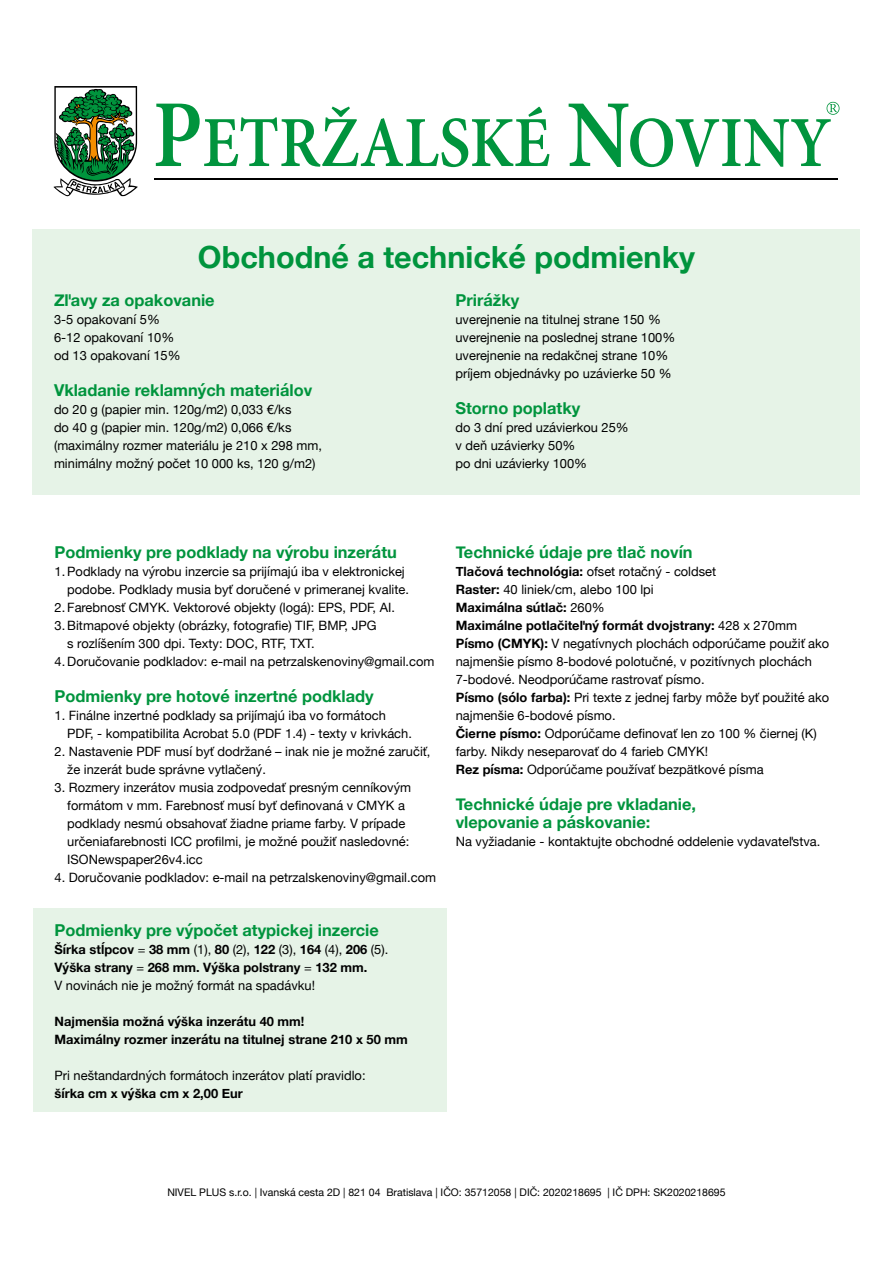
<style>
.page{position:relative;width:893px;height:1263px;background:#fff}
.page>*{position:absolute;margin:0;border:0;box-sizing:border-box;transform-origin:0 0}
.t1{font:700 30.6px "Helvetica Neue";color:#00943d}
.t2{font:700 16.35px/18px "Helvetica Neue";color:#00943d}
.t3{font:12.9px/18px "Helvetica Neue";color:#000}
.t4{font:700 12.9px/18px "Helvetica Neue";color:#000}
.t5{font:10.5px "Helvetica Neue";color:#000}
.s1{font-weight:400}
.s2{font-weight:700}
</style>
<div class="page">
<svg style="left:156px;top:104px;width:393px;height:63px"></svg>
<svg style="left:53px;top:86px;width:85px;height:111px"></svg>
<hr style="left:155px;top:178px;width:683px;height:2px;background:#000">
<svg style="left:569px;top:102px;width:270px;height:65px"></svg>
<div style="left:33px;top:229px;width:827px;height:265px;background:#e6f3e7"></div>
<div style="left:33px;top:908px;width:413px;height:204px;background:#e6f3e7"></div>
<h1 class="t1" style="left:198px;top:233px;width:499px">Obchodné a technické podmienky</h1>
<p class="t2" style="left:54px;top:292px;width:162px">Zľavy za opakovanie</p>
<p class="t3" style="left:54px;top:311px;width:128px">3-5 opakovaní 5%<br>6-12 opakovaní 10% od 13 opakovaní 15%</p>
<p class="t2" style="left:54px;top:382px;width:260px">Vkladanie reklamných materiálov</p>
<p class="t3" style="left:54px;top:401px;width:269px">do 20 g (papier min. 120g/m2) 0,033 €/ks<br>do 40 g (papier min. 120g/m2) 0,066 €/ks (maximálny rozmer materiálu je 210 x 298 mm, minimálny možný počet 10 000 ks, 120 g/m2)</p>
<p class="t2" style="left:455px;top:292px;width:65px">Prirážky</p>
<p class="t3" style="left:455px;top:311px;width:221px">uverejnenie na titulnej strane 150 % uverejnenie na poslednej strane 100% uverejnenie na redakčnej strane 10% príjem objednávky po uzávierke 50 %</p>
<p class="t2" style="left:455px;top:400px;width:126px">Storno poplatky</p>
<p class="t3" style="left:455px;top:419px;width:175px">do 3 dní pred uzávierkou 25% v deň uzávierky 50%<br>po dni uzávierky 100%</p>
<p class="t2" style="left:55px;top:544px;width:344px">Podmienky pre podklady na výrobu inzerátu</p>
<p class="t3" style="left:67px;top:563px;width:343px;text-indent:-13px">1. Podklady na výrobu inzercie sa prijímajú iba v elektronickej podobe. Podklady musia byť doručené v primeranej kvalite.</p>
<p class="t3" style="left:55px;top:599px;width:342px">2. Farebnosť CMYK. Vektorové objekty (logá): EPS, PDF, AI.</p>
<p class="t3" style="left:67px;top:617px;width:311px;text-indent:-13px">3. Bitmapové objekty (obrázky, fotografie) TIF, BMP, JPG s rozlíšením 300 dpi. Texty: DOC, RTF, TXT.</p>
<p class="t3" style="left:55px;top:653px;width:381px">4. Doručovanie podkladov: e-mail na petrzalskenoviny@gmail.com</p>
<p class="t2" style="left:55px;top:688px;width:321px">Podmienky pre hotové inzertné podklady</p>
<p class="t3" style="left:67px;top:707px;width:346px;text-indent:-13px">1. Finálne inzertné podklady sa prijímajú iba vo formátoch<br>PDF, - kompatibilita Acrobat 5.0 (PDF 1.4) - texty v krivkách.</p>
<p class="t3" style="left:67px;top:743px;width:365px;text-indent:-13px">2. Nastavenie PDF musí byť dodržané – inak nie je možné zaručiť, že inzerát bude správne vytlačený.</p>
<p class="t3" style="left:67px;top:779px;width:345px;text-indent:-13px">3. Rozmery inzerátov musia zodpovedať presným cenníkovým formátom v mm. Farebnosť musí byť definovaná v CMYK a podklady nesmú obsahovať žiadne priame farby. V prípade určeniafarebnosti ICC profilmi, je možné použiť nasledovné:<br>ISONewspaper26v4.icc</p>
<p class="t3" style="left:55px;top:869px;width:383px">4. Doručovanie podkladov: e-mail na petrzalskenoviny@gmail.com</p>
<p class="t2" style="left:55px;top:922px;width:326px">Podmienky pre výpočet atypickej inzercie</p>
<p class="t4" style="left:55px;top:941px;width:335px">Šírka stĺpcov <span class="s1">=</span> 38 mm <span class="s1">(1),</span> 80 <span class="s1">(2),</span> 122 <span class="s1">(3),</span> 164 <span class="s1">(4),</span> 206 <span class="s1">(5).<br></span>Výška strany <span class="s1">=</span> 268 mm. Výška polstrany <span class="s1">=</span> 132 mm.<br><span class="s1">V novinách nie je možný formát na spadávku!</span></p>
<p class="t4" style="left:55px;top:1013px;width:355px">Najmenšia možná výška inzerátu 40 mm!<br>Maximálny rozmer inzerátu na titulnej strane 210 x 50 mm</p>
<p class="t3" style="left:55px;top:1067px;width:313px">Pri neštandardných formátoch inzerátov platí pravidlo:</p>
<p class="t4" style="left:55px;top:1085px;width:190px">šírka cm x výška cm x 2,00 Eur</p>
<p class="t2" style="left:456px;top:544px;width:238px">Technické údaje pre tlač novín</p>
<p class="t3" style="left:456px;top:563px;width:375px"><span class="s2">Tlačová technológia:</span> ofset rotačný - coldset<br><span class="s2">Raster:</span> 40 liniek/cm, alebo 100 lpi<br><span class="s2">Maximálna sútlač:</span> 260%<br><span class="s2">Maximálne potlačiteľný formát dvojstrany:</span> 428 x 270mm <span class="s2">Písmo (CMYK):</span> V negatívnych plochách odporúčame použiť ako najmenšie písmo 8-bodové polotučné, v pozitívnych plochách 7-bodové. Neodporúčame rastrovať písmo.<br><span class="s2">Písmo (sólo farba):</span> Pri texte z jednej farby môže byť použité ako najmenšie 6-bodové písmo.<br><span class="s2">Čierne písmo:</span> Odporúčame definovať len zo 100 % čiernej (K) farby. Nikdy neseparovať do 4 farieb CMYK!<br><span class="s2">Rez písma:</span> Odporúčame používať bezpätkové písma</p>
<p class="t2" style="left:456px;top:796px;width:242px">Technické údaje pre vkladanie, vlepovanie a páskovanie:</p>
<p class="t3" style="left:456px;top:833px;width:366px">Na vyžiadanie - kontaktujte obchodné oddelenie vydavateľstva.</p>
<p class="t5" style="left:167px;top:1185px;width:560px">NIVEL PLUS s.r.o. | Ivanská cesta 2D | 821 04 Bratislava | IČO: 35712058 | DIČ: 2020218695 | IČ DPH: SK2020218695</p>
</div>
